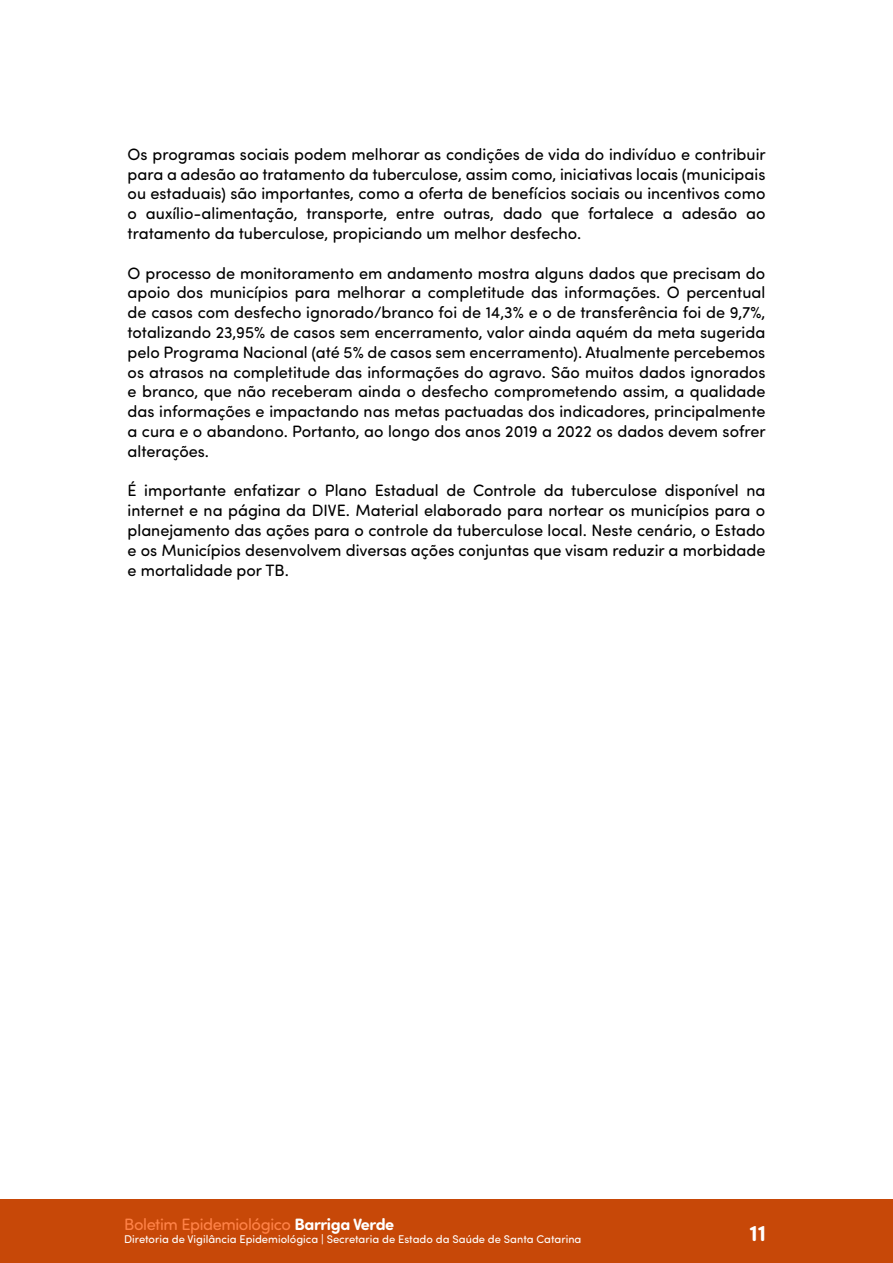
<style>
.page{position:relative;width:893px;height:1263px;background:#fff}
.page>*{position:absolute;margin:0;border:0;box-sizing:border-box;transform-origin:0 0}
.t1{font:700 22.5px "Sofia Pro Soft";color:#fff}
.t2{font:16.5px/19.8px "Sofia Pro Soft";color:#000;text-align:justify}
.t3{font:16.5px "Sofia Pro Soft";letter-spacing:-.025em;color:#ff8247}
.t4{font:11.25px "Sofia Pro Soft";color:#fff}
.s1{font-weight:700;color:#fff}
</style>
<div class="page">
<div style="left:0;top:1199px;width:893px;height:64px;background:#c74808"></div>
<p class="t2" style="left:128px;top:143px;width:640px">Os programas sociais podem melhorar as condições de vida do indivíduo e contribuir para a adesão ao tratamento da tuberculose, assim como, iniciativas locais (municipais ou estaduais) são importantes, como a oferta de benefícios sociais ou incentivos como o auxílio-alimentação, transporte, entre outras, dado que fortalece a adesão ao tratamento da tuberculose, propiciando um melhor desfecho.</p>
<p class="t2" style="left:128px;top:262px;width:640px">O processo de monitoramento em andamento mostra alguns dados que precisam do apoio dos municípios para melhorar a completitude das informações. O percentual de casos com desfecho ignorado/branco foi de 14,3% e o de transferência foi de 9,7%, totalizando 23,95% de casos sem encerramento, valor ainda aquém da meta sugerida pelo Programa Nacional (até 5% de casos sem encerramento). Atualmente percebemos os atrasos na completitude das informações do agravo. São muitos dados ignorados e branco, que não receberam ainda o desfecho comprometendo assim, a qualidade das informações e impactando nas metas pactuadas dos indicadores, principalmente a cura e o abandono. Portanto, ao longo dos anos 2019 a 2022 os dados devem sofrer alterações.</p>
<p class="t2" style="left:128px;top:480px;width:639px">É importante enfatizar o Plano Estadual de Controle da tuberculose disponível na internet e na página da DIVE. Material elaborado para nortear os municípios para o planejamento das ações para o controle da tuberculose local. Neste cenário, o Estado e os Municípios desenvolvem diversas ações conjuntas que visam reduzir a morbidade e mortalidade por TB.</p>
<p class="t3" style="left:124px;top:1213px;width:272px">Boletim Epidemiológico <span class="s1">Barriga Verde</span></p>
<p class="t4" style="left:124px;top:1232px;width:459px">Diretoria de Vigilância Epidemiológica | Secretaria de Estado da Saúde de Santa Catarina</p>
<h1 class="t1" style="left:750px;top:1216px;width:18px">11</h1>
</div>
